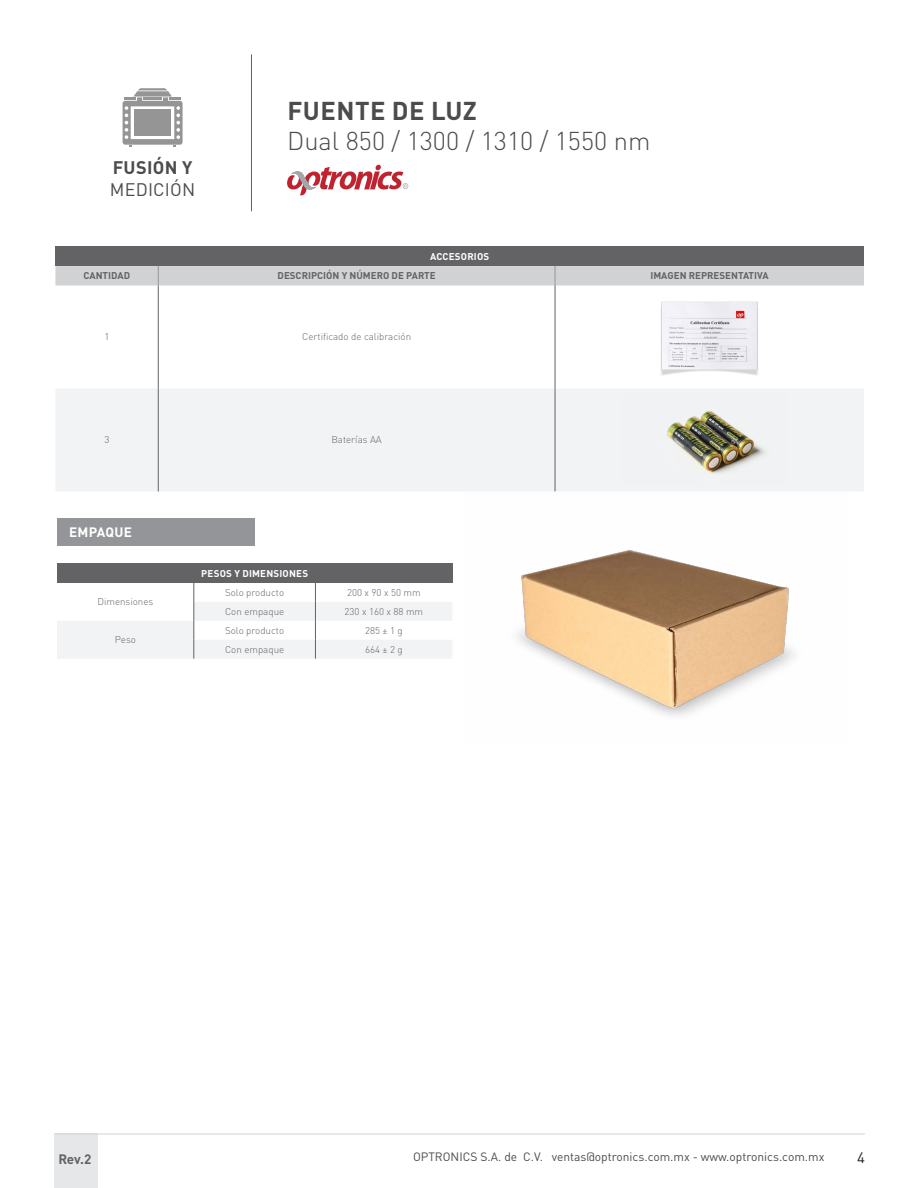
<style>
.page{position:relative;width:918px;height:1188px;background:#fff}
.page>*{position:absolute;margin:0;border:0;box-sizing:border-box;transform-origin:0 0}
.t1{font:300 25.5px "DIN Pro";color:#4b4c4d}
.t2{font:700 25.5px "DIN Pro";letter-spacing:.02em;color:#4b4c4d}
.t3{font:18px "DIN Pro";letter-spacing:.01em;color:#4b4c4d}
.t4{font:700 18px "DIN Pro";letter-spacing:.02em;color:#4b4c4d}
.t5{font:15px "DIN Pro";color:#231f20}
.t6{font:700 13.5px "DIN Pro";letter-spacing:.02em;color:#fff}
.t7{font:700 13.5px "DIN Pro";color:#636366}
.t8{font:12px "DIN Pro";color:#4b4c4d}
.t9{font:300 9.75px "DIN Pro";color:#636366}
.t10{font:700 9.75px "DIN Pro";color:#636366}
.t11{font:700 9.75px "DIN Pro";letter-spacing:.02em;color:#fff}
</style>
<div class="page">
<div style="left:54px;top:1134px;width:44px;height:54px;background:#e6e7e9"></div>
<hr style="left:55px;top:1134px;width:810px;height:1px;background:#d1d2d4">
<hr style="left:251px;top:54px;width:1px;height:157px;background:#636366">
<svg style="left:287px;top:165px;width:121px;height:30px"></svg>
<svg style="left:123px;top:88px;width:60px;height:59px"></svg>
<div style="left:57px;top:518px;width:198px;height:28px;background:#939598"></div>
<div style="left:57px;top:563px;width:395px;height:20px;background:#636366"></div>
<svg style="left:57px;top:583px;width:395px;height:76px"></svg>
<img style="left:517px;top:491px;width:278px;height:226px">
<div style="left:55px;top:247px;width:809px;height:19px;background:#636366"></div>
<div style="left:56px;top:388px;width:808px;height:103px;background:#f2f3f4"></div>
<div style="left:55px;top:266px;width:809px;height:20px;background:#d1d2d4"></div>
<hr style="left:158px;top:286px;width:1px;height:102px;background:#636366">
<hr style="left:555px;top:286px;width:1px;height:102px;background:#636366">
<hr style="left:158px;top:388px;width:1px;height:103px;background:#636366">
<hr style="left:555px;top:388px;width:1px;height:103px;background:#636366">
<img style="left:661px;top:301px;width:97px;height:74px">
<img style="left:622px;top:395px;width:166px;height:90px">
<h2 class="t4" style="left:113px;top:153px;width:81px">FUSIÓN Y</h2>
<h2 class="t3" style="left:110px;top:177px;width:87px">MEDICIÓN</h2>
<h1 class="t2" style="left:287px;top:89px;width:191px">FUENTE DE LUZ</h1>
<h1 class="t1" style="left:287px;top:121px;width:365px">Dual 850 / 1300 / 1310 / 1550 nm</h1>
<p class="t11" style="left:430px;top:248px;width:61px">ACCESORIOS</p>
<p class="t10" style="left:84px;top:268px;width:48px">CANTIDAD</p>
<p class="t10" style="left:278px;top:268px;width:160px">DESCRIPCIÓN Y NÚMERO DE PARTE</p>
<p class="t10" style="left:650px;top:268px;width:120px">IMAGEN REPRESENTATIVA</p>
<p class="t9" style="left:104px;top:329px;width:7px">1</p>
<p class="t9" style="left:302px;top:329px;width:110px">Certificado de calibración</p>
<p class="t9" style="left:104px;top:432px;width:7px">3</p>
<p class="t9" style="left:331px;top:432px;width:52px">Baterías AA</p>
<h3 class="t6" style="left:69px;top:521px;width:64px">EMPAQUE</h3>
<p class="t9" style="left:98px;top:594px;width:57px">Dimensiones</p>
<p class="t9" style="left:115px;top:632px;width:23px">Peso</p>
<p class="t11" style="left:201px;top:565px;width:108px">PESOS Y DIMENSIONES</p>
<p class="t9" style="left:225px;top:585px;width:61px">Solo producto</p>
<p class="t9" style="left:347px;top:585px;width:75px">200 x 90 x 50 mm</p>
<p class="t9" style="left:225px;top:604px;width:61px">Con empaque</p>
<p class="t9" style="left:345px;top:604px;width:80px">230 x 160 x 88 mm</p>
<p class="t9" style="left:225px;top:623px;width:61px">Solo producto</p>
<p class="t9" style="left:365px;top:623px;width:39px">285 ± 1 g</p>
<p class="t9" style="left:225px;top:642px;width:61px">Con empaque</p>
<p class="t9" style="left:365px;top:642px;width:39px">664 ± 2 g</p>
<h3 class="t7" style="left:58px;top:1148px;width:34px">Rev.2</h3>
<p class="t8" style="left:413px;top:1149px;width:413px">OPTRONICS S.A. de C.V. ventas@optronics.com.mx - www.optronics.com.mx</p>
<h3 class="t5" style="left:857px;top:1148px;width:9px">4</h3>
</div>
